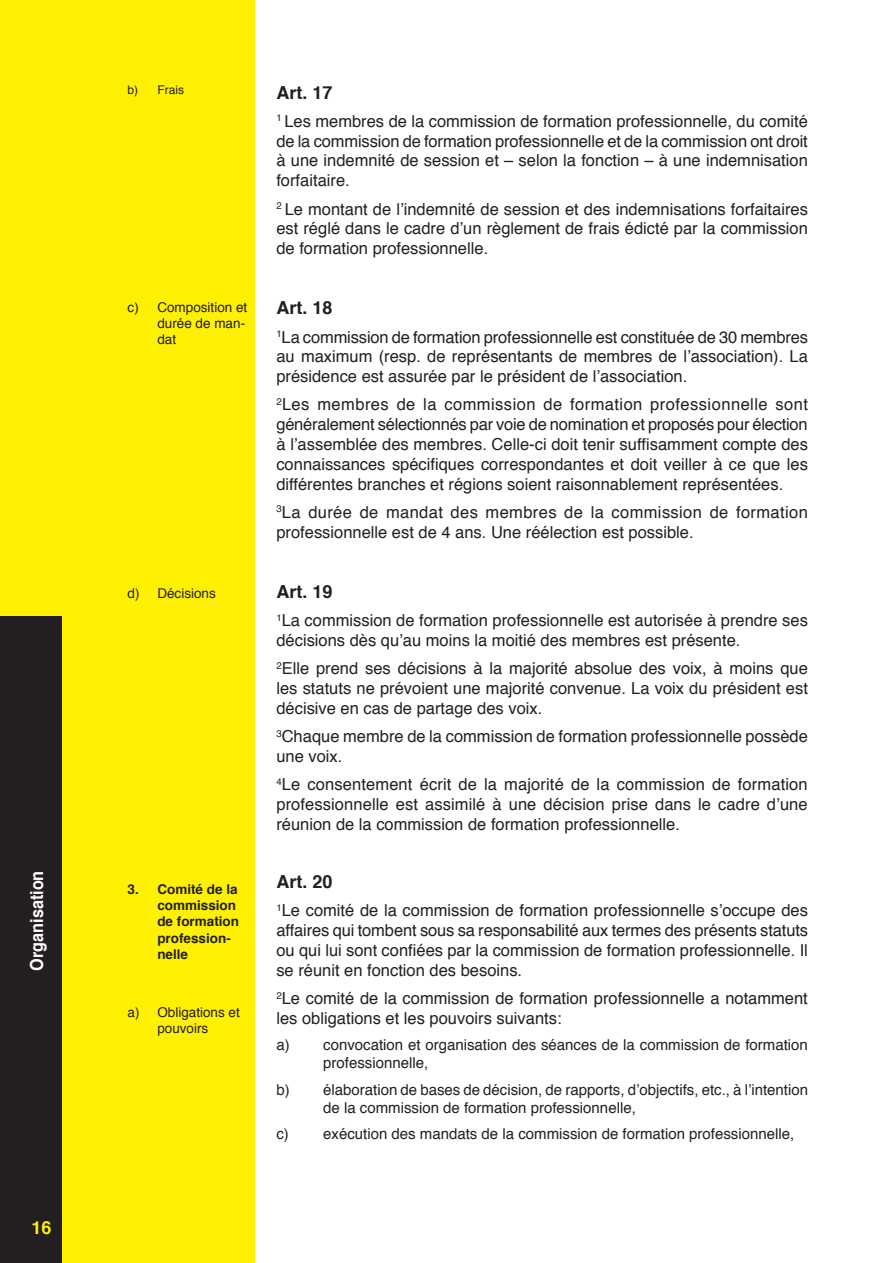
<style>
.page{position:relative;width:893px;height:1263px;background:#fff}
.page>*{position:absolute;margin:0;border:0;box-sizing:border-box;transform-origin:0 0}
.t1{font:700 18px "Helvetica";color:#231f20}
.t2{font:700 18px "Helvetica";color:#fff;scale:.9 1}
.t3{font:700 18px "Helvetica";color:#fff101}
.t4{font:16.5px/19.8px "Helvetica";color:#231f20;text-align:justify}
.t5{font:15px/18px "Helvetica";color:#231f20}
.t6{font:13.5px/16.2px "Helvetica";color:#231f20}
.t7{font:700 13.5px/16.2px "Helvetica";color:#231f20}
.t8{font:12px "Helvetica";color:#231f20}
</style>
<div class="page">
<div style="left:0;top:0;width:255px;height:1263px;background:#fff101"></div>
<div style="left:0;top:616px;width:62px;height:647px;background:#231f20"></div>
<p class="t2" style="left:22px;top:971px;width:113px;rotate:-90deg">Organisation</p>
<p class="t3" style="left:31px;top:1213px;width:22px">16</p>
<p class="t8" style="left:128px;top:81px;width:58px">b) Frais</p>
<p class="t6" style="left:157px;top:299px;width:92px;text-indent:-30px">c) Composition et durée de man&shy;dat</p>
<p class="t6" style="left:128px;top:586px;width:90px">d) Décisions</p>
<p class="t7" style="left:157px;top:881px;width:83px;text-indent:-30px">3. Comité de la commission de formation profession&shy;nelle</p>
<p class="t6" style="left:128px;top:1004px;width:114px;text-align:center">a) Obligations et pouvoirs</p>
<p class="t1" style="left:276px;top:78px;width:58px">Art. 17</p>
<p class="t4" style="left:276px;top:112px;width:533px"><sup>1</sup> Les membres de la commission de formation professionnelle, du comité de la commission de formation professionnelle et de la commission ont droit à une indemnité de session et – selon la fonction – à une indemnisation forfaitaire.</p>
<p class="t4" style="left:276px;top:199px;width:533px"><sup>2</sup> Le montant de l’indemnité de session et des indemnisations forfaitaires est réglé dans le cadre d’un règlement de frais édicté par la commission de formation professionnelle.</p>
<p class="t1" style="left:276px;top:293px;width:58px">Art. 18</p>
<p class="t4" style="left:276px;top:327px;width:533px"><sup>1</sup>La commission de formation professionnelle est constituée de 30 membres au maximum (resp. de représentants de membres de l’association). La présidence est assurée par le président de l’association.</p>
<p class="t4" style="left:276px;top:395px;width:533px"><sup>2</sup>Les membres de la commission de formation professionnelle sont généralement sélectionnés par voie de nomination et proposés pour élection à l’assemblée des membres. Celle-ci doit tenir suffisamment compte des connaissances spécifiques correspondantes et doit veiller à ce que les différentes branches et régions soient raisonnablement représentées.</p>
<p class="t4" style="left:276px;top:503px;width:533px"><sup>3</sup>La durée de mandat des membres de la commission de formation professionnelle est de 4 ans. Une réélection est possible.</p>
<p class="t1" style="left:276px;top:577px;width:58px">Art. 19</p>
<p class="t4" style="left:276px;top:611px;width:533px"><sup>1</sup>La commission de formation professionnelle est autorisée à prendre ses décisions dès qu’au moins la moitié des membres est présente.</p>
<p class="t4" style="left:276px;top:659px;width:533px"><sup>2</sup>Elle prend ses décisions à la majorité absolue des voix, à moins que les statuts ne prévoient une majorité convenue. La voix du président est décisive en cas de partage des voix.</p>
<p class="t4" style="left:276px;top:727px;width:533px"><sup>3</sup>Chaque membre de la commission de formation professionnelle possède une voix.</p>
<p class="t4" style="left:276px;top:775px;width:533px"><sup>4</sup>Le consentement écrit de la majorité de la commission de formation professionnelle est assimilé à une décision prise dans le cadre d’une réunion de la commission de formation professionnelle.</p>
<p class="t1" style="left:276px;top:867px;width:58px">Art. 20</p>
<p class="t4" style="left:276px;top:901px;width:533px"><sup>1</sup>Le comité de la commission de formation professionnelle s’occupe des affaires qui tombent sous sa responsabilité aux termes des présents statuts ou qui lui sont confiées par la commission de formation professionnelle. Il se réunit en fonction des besoins.</p>
<p class="t4" style="left:276px;top:989px;width:533px"><sup>2</sup>Le comité de la commission de formation professionnelle a notamment les obligations et les pouvoirs suivants:</p>
<p class="t5" style="left:323px;top:1036px;width:486px;text-indent:-47px">a) convocation et organisation des séances de la commission de formation professionnelle,</p>
<p class="t5" style="left:323px;top:1081px;width:486px;text-indent:-47px">b) élaboration de bases de décision, de rapports, d’objectifs, etc., à l’intention de la commission de formation professionnelle,</p>
<p class="t5" style="left:276px;top:1125px;width:519px">c) exécution des mandats de la commission de formation professionnelle,</p>
</div>
